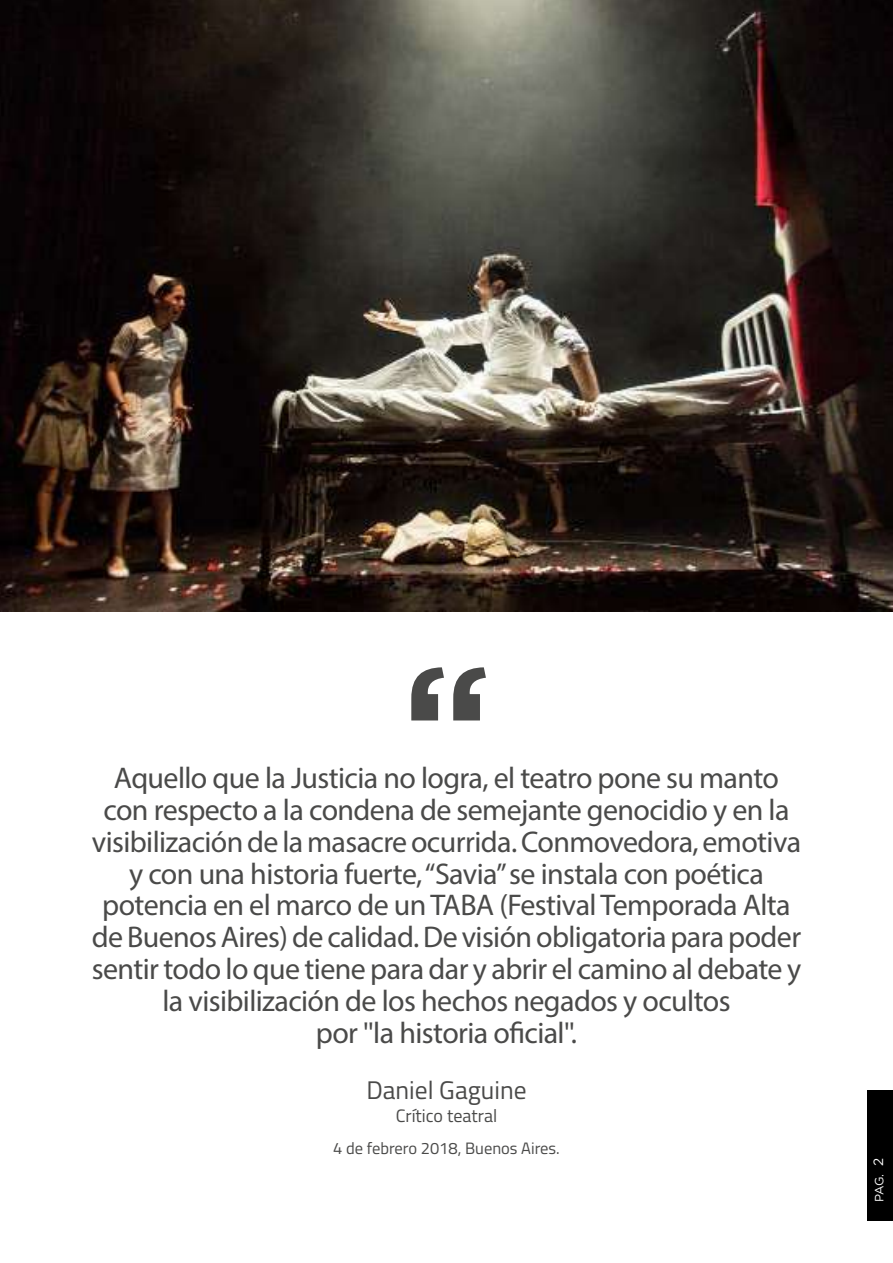
<style>
.page{position:relative;width:893px;height:1263px;background:#fff}
.page>*{position:absolute;margin:0;border:0;box-sizing:border-box;transform-origin:0 0}
.t1{font:700 165px "Gotham";color:#4a4a49}
.t2{font:30px/31.8px "Myriad Pro";letter-spacing:-.02em;color:#4a4a49;text-align:center}
.t3{font:25.5px "Titillium";color:#4a4a49}
.t4{font:18px "Titillium";color:#4a4a49}
.t5{font:16.5px "Titillium";color:#4a4a49}
.t6{font:13.5px "Gotham";color:#fff}
.t7{font:12px "Gotham";color:#fff}
</style>
<div class="page">
<div style="left:867px;top:1090px;width:26px;height:130px;background:#000"></div>
<img style="left:0;top:0;width:893px;height:611px">
<h1 class="t1" style="left:402px;top:616px;width:91px">“</h1>
<p class="t2" style="left:92px;top:762px;width:711px">Aquello que la Justicia no logra, el teatro pone su manto con respecto a la condena de semejante genocidio y en la visibilización de la masacre ocurrida. Conmovedora, emotiva y con una historia fuerte, “Savia” se instala con poética potencia en el marco de un TABA (Festival Temporada Alta de Buenos Aires) de calidad. De visión obligatoria para poder sentir todo lo que tiene para dar y abrir el camino al debate y la visibilización de los hechos negados y ocultos<br>por ''la historia oficial''.</p>
<p class="t3" style="left:366px;top:1072px;width:162px">Daniel Gaguine</p>
<p class="t4" style="left:396px;top:1103px;width:103px">Crítico teatral</p>
<p class="t5" style="left:333px;top:1136px;width:228px">4 de febrero 2018, Buenos Aires.</p>
<p class="t6" style="left:870px;top:1166px;width:10px;rotate:-90deg">2</p>
<p class="t7" style="left:871px;top:1202px;width:30px;rotate:-90deg">PAG.</p>
</div>
